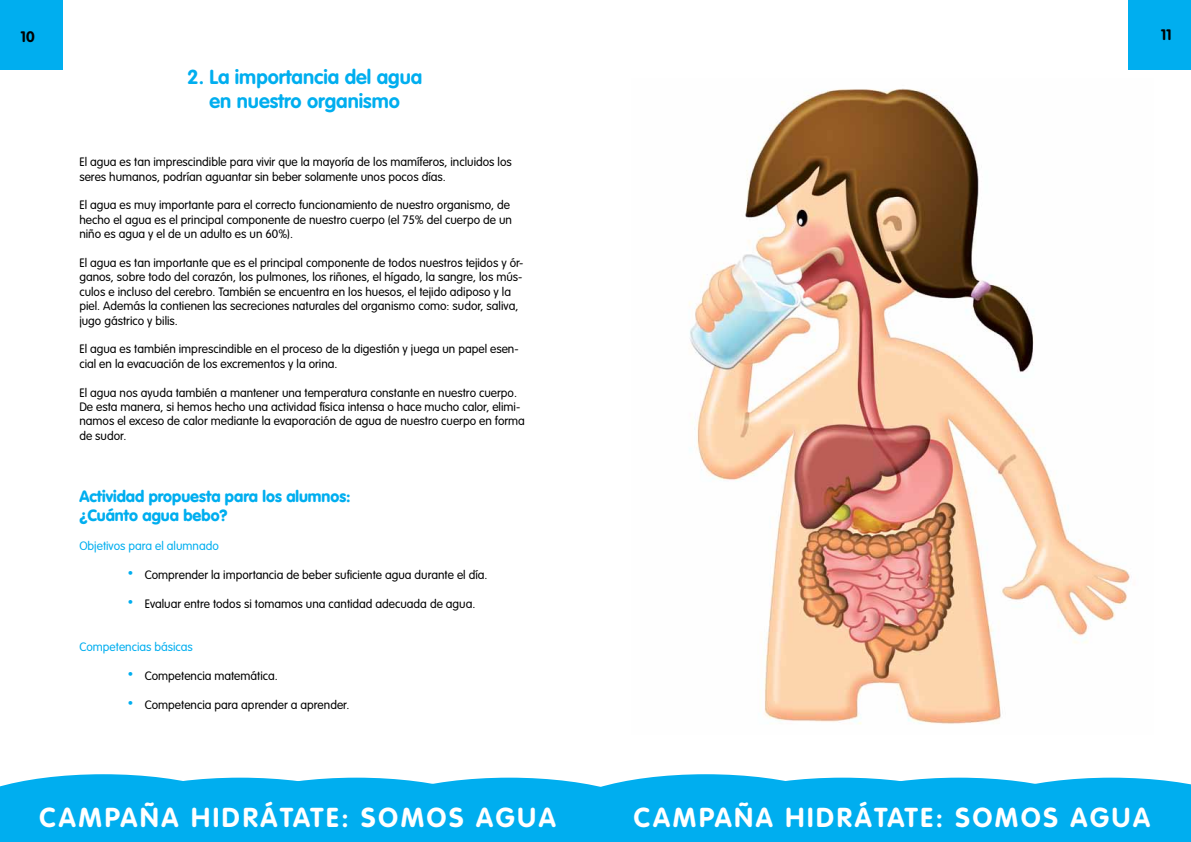
<style>
.page{position:relative;width:1191px;height:842px;background:#fff}
.page>*{position:absolute;margin:0;border:0;box-sizing:border-box;transform-origin:0 0}
.t1{font:700 27px "VAG Rounded";letter-spacing:.1em;color:#fff}
.t2{font:700 20px/24px "VAG Rounded";color:#00aeef;text-align:center}
.t3{font:900 16px/19.2px "VAG Rounded";color:#00aeef}
.t4{font:700 15px "VAG Rounded";color:#000}
.t5{font:300 12px/14.4px "VAG Rounded";color:#000}
.t6{font:300 12px "VAG Rounded";color:#00aeef}
.s1{font-weight:900;font-size:22px;color:#00aeef}
</style>
<div class="page">
<img style="left:689px;top:88px;width:441px;height:636px">
<div style="left:0;top:0;width:62px;height:69px;background:#00aeef"></div>
<div style="left:1128px;top:0;width:63px;height:69px;background:#00aeef"></div>
<svg style="left:0;top:774px;width:1191px;height:68px;background:#12b3f0"></svg>
<p class="t4" style="left:21px;top:28px;width:16px">10</p>
<p class="t4" style="left:1160px;top:26px;width:13px">11</p>
<h2 class="t2" style="left:187px;top:66px;width:236px">2. La importancia del agua en nuestro organismo</h2>
<p class="t5" style="left:79px;top:155px;width:434px">El agua es tan imprescindible para vivir que la mayoría de los mamíferos, incluidos los seres humanos, podrían aguantar sin beber solamente unos pocos días.</p>
<p class="t5" style="left:79px;top:198px;width:434px">El agua es muy importante para el correcto funcionamiento de nuestro organismo, de hecho el agua es el principal componente de nuestro cuerpo (el 75% del cuerpo de un niño es agua y el de un adulto es un 60%).</p>
<p class="t5" style="left:79px;top:256px;width:445px">El agua es tan importante que es el principal componente de todos nuestros tejidos y ór&shy;ganos, sobre todo del corazón, los pulmones, los riñones, el hígado, la sangre, los mús&shy;culos e incluso del cerebro. También se encuentra en los huesos, el tejido adiposo y la piel. Además la contienen las secreciones naturales del organismo como: sudor, saliva, jugo gástrico y bilis.</p>
<p class="t5" style="left:79px;top:342px;width:441px">El agua es también imprescindible en el proceso de la digestión y juega un papel esen&shy;cial en la evacuación de los excrementos y la orina.</p>
<p class="t5" style="left:79px;top:386px;width:447px">El agua nos ayuda también a mantener una temperatura constante en nuestro cuerpo.<br>De esta manera, si hemos hecho una actividad física intensa o hace mucho calor, elimi&shy;namos el exceso de calor mediante la evaporación de agua de nuestro cuerpo en forma de sudor.</p>
<h3 class="t3" style="left:79px;top:487px;width:273px">Actividad propuesta para los alumnos: ¿Cuánto agua bebo?</h3>
<p class="t6" style="left:79px;top:539px;width:141px">Objetivos para el alumnado</p>
<p class="t5" style="left:128px;top:568px;width:361px"><span class="s1">·</span> Comprender la importancia de beber suficiente agua durante el día.</p>
<p class="t5" style="left:128px;top:597px;width:349px"><span class="s1">·</span> Evaluar entre todos si tomamos una cantidad adecuada de agua.</p>
<p class="t6" style="left:79px;top:640px;width:115px">Competencias básicas</p>
<p class="t5" style="left:128px;top:669px;width:152px"><span class="s1">·</span> Competencia matemática.</p>
<p class="t5" style="left:128px;top:698px;width:223px"><span class="s1">·</span> Competencia para aprender a aprender.</p>
<h1 class="t1" style="left:40px;top:801px;width:518px">CAMPAÑA HIDRÁTATE: SOMOS AGUA</h1>
<h1 class="t1" style="left:634px;top:801px;width:518px">CAMPAÑA HIDRÁTATE: SOMOS AGUA</h1>
</div>
